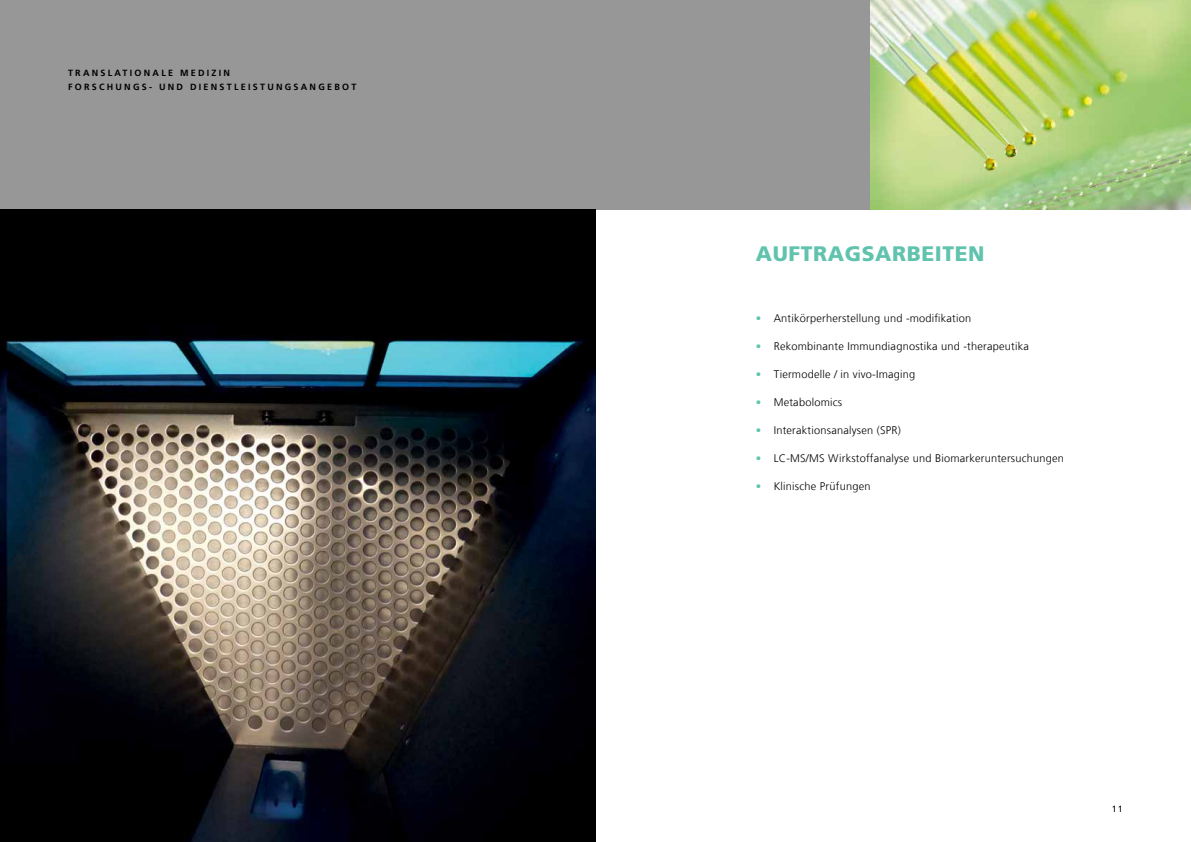
<style>
.page{position:relative;width:1191px;height:842px;background:#fff}
.page>*{position:absolute;margin:0;border:0;box-sizing:border-box;transform-origin:0 0}
.t1{font:900 21px "Frutiger LT Com";letter-spacing:.03em;color:#60c3ad}
.t2{font:300 11px "Frutiger LT Com";letter-spacing:.02em;color:#000}
.t3{font:700 9px/14px "Frutiger LT Com";letter-spacing:.25em;color:#000}
.t4{font:9px "Frutiger LT Com";color:#000}
.s1{color:#60c3ad}
</style>
<div class="page">
<div style="left:0;top:0;width:595px;height:210px;background:#979797"></div>
<div style="left:595px;top:0;width:275px;height:210px;background:#979797"></div>
<img style="left:870px;top:0;width:321px;height:210px">
<img style="left:0;top:210px;width:595px;height:632px">
<p class="t3" style="left:68px;top:66px;width:290px">TRANSLATIONALE MEDIZIN<br>FORSCHUNGS- UND DIENSTLEISTUNGSANGEBOT</p>
<h1 class="t1" style="left:755px;top:241px;width:230px">AUFTRAGSARBEITEN</h1>
<p class="t2" style="left:755px;top:312px;width:217px"><span class="s1">•</span> Antikörperherstellung und -modifikation</p>
<p class="t2" style="left:755px;top:340px;width:275px"><span class="s1">•</span> Rekombinante Immundiagnostika und -therapeutika</p>
<p class="t2" style="left:755px;top:368px;width:161px"><span class="s1">•</span> Tiermodelle / in vivo-Imaging</p>
<p class="t2" style="left:755px;top:396px;width:88px"><span class="s1">•</span> Metabolomics</p>
<p class="t2" style="left:755px;top:424px;width:147px"><span class="s1">•</span> Interaktionsanalysen (SPR)</p>
<p class="t2" style="left:755px;top:452px;width:310px"><span class="s1">•</span> LC-MS/MS Wirkstoffanalyse und Biomarkeruntersuchungen</p>
<p class="t2" style="left:755px;top:480px;width:116px"><span class="s1">•</span> Klinische Prüfungen</p>
<p class="t4" style="left:1111px;top:804px;width:13px">11</p>
</div>
